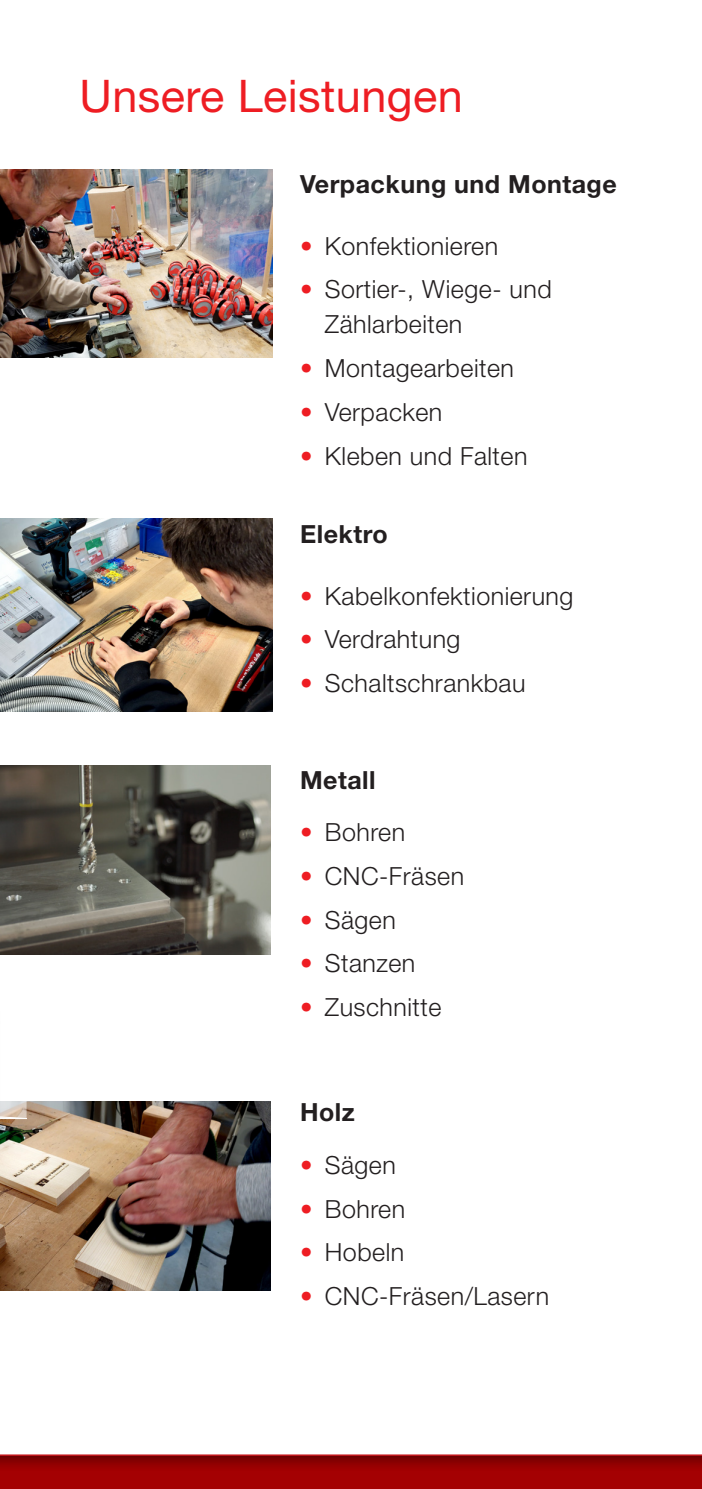
<style>
.page{position:relative;width:702px;height:1489px;background:#fff}
.page>*{position:absolute;margin:0;border:0;box-sizing:border-box;transform-origin:0 0}
.Überschrift_1_Außen_Innen{font:45px "Helvetica Neue LT Std";letter-spacing:.01em;color:#ee1d23}
.t1{font:300 25px/35px "Helvetica Neue LT Std";letter-spacing:.02em;color:#231f20}
.Überschrift_3{font:700 25px "Helvetica Neue LT Std";letter-spacing:.02em;color:#231f20}
.Fließtext{font:700 25px "Helvetica Neue LT Std";letter-spacing:.02em;color:#231f20}
.s1{font-weight:700;color:#ee1d23}
</style>
<div class="page">
<hr style="left:701px;top:1004px;width:1px;height:260px;background:#e6e7e9">
<svg style="left:701px;top:1217px;width:1px;height:47px"></svg>
<svg style="left:701px;top:1004px;width:1px;height:48px"></svg>
<img style="left:0;top:518px;width:272px;height:193px">
<img style="left:0;top:765px;width:271px;height:189px">
<img style="left:0;top:1101px;width:271px;height:189px">
<img style="left:0;top:170px;width:272px;height:187px">
<svg style="left:2px;top:1101px;width:25px;height:18px"></svg>
<hr style="left:0;top:1001px;width:2px;height:192px;background:#231f20;opacity:.4">
<svg style="left:0;top:1454px;width:701px;height:34px;background:#9b0406"></svg>
<p class="Überschrift_1_Außen_Innen" style="left:79px;top:69px;width:385px">Unsere Leistungen</p>
<p class="Überschrift_3" style="left:300px;top:169px;width:318px">Verpackung und Montage</p>
<p class="t1" style="left:300px;top:227px;width:200px"><span class="s1">•</span> Konfektionieren</p>
<p class="t1" style="left:325px;top:271px;width:228px;text-indent:-25px"><span class="s1">•</span> Sortier-, Wiege- und<br>Zählarbeiten</p>
<p class="t1" style="left:300px;top:350px;width:215px"><span class="s1">•</span> Montagearbeiten</p>
<p class="t1" style="left:300px;top:394px;width:144px"><span class="s1">•</span> Verpacken</p>
<p class="t1" style="left:300px;top:437px;width:229px"><span class="s1">•</span> Kleben und Falten</p>
<p class="Überschrift_3" style="left:300px;top:519px;width:89px">Elektro</p>
<p class="t1" style="left:300px;top:577px;width:275px"><span class="s1">•</span> Kabelkonfektionierung</p>
<p class="t1" style="left:300px;top:621px;width:162px"><span class="s1">•</span> Verdrahtung</p>
<p class="t1" style="left:300px;top:665px;width:227px"><span class="s1">•</span> Schaltschrankbau</p>
<p class="Fließtext" style="left:300px;top:764px;width:77px">Metall</p>
<p class="t1" style="left:300px;top:814px;width:107px"><span class="s1">•</span> Bohren</p>
<p class="t1" style="left:300px;top:857px;width:166px"><span class="s1">•</span> CNC-Fräsen</p>
<p class="t1" style="left:300px;top:901px;width:97px"><span class="s1">•</span> Sägen</p>
<p class="t1" style="left:300px;top:945px;width:117px"><span class="s1">•</span> Stanzen</p>
<p class="t1" style="left:300px;top:989px;width:143px"><span class="s1">•</span> Zuschnitte</p>
<p class="Fließtext" style="left:300px;top:1096px;width:56px">Holz</p>
<p class="t1" style="left:300px;top:1146px;width:97px"><span class="s1">•</span> Sägen</p>
<p class="t1" style="left:300px;top:1190px;width:107px"><span class="s1">•</span> Bohren</p>
<p class="t1" style="left:300px;top:1234px;width:106px"><span class="s1">•</span> Hobeln</p>
<p class="t1" style="left:300px;top:1277px;width:251px"><span class="s1">•</span> CNC-Fräsen/Lasern</p>
</div>
